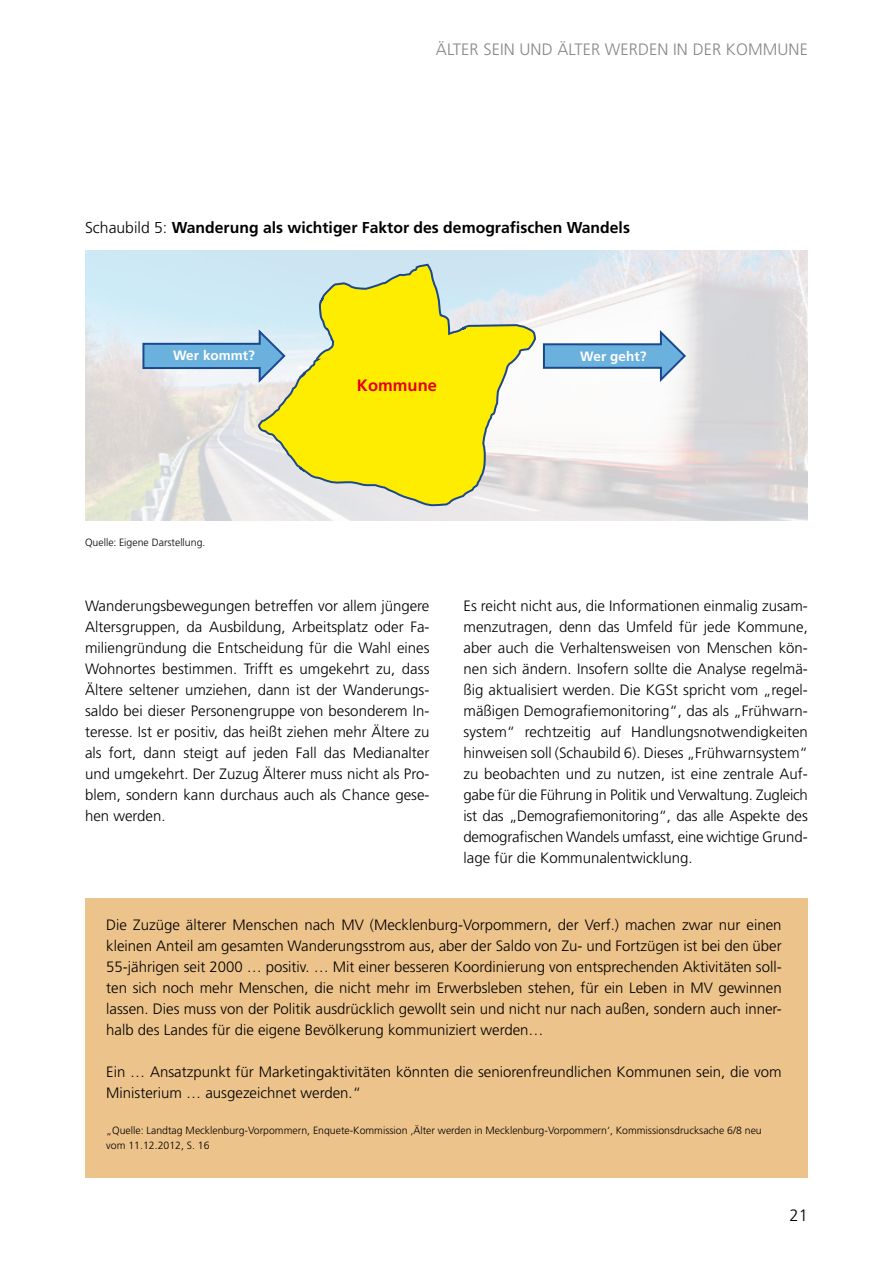
<style>
.page{position:relative;width:893px;height:1263px;background:#fff}
.page>*{position:absolute;margin:0;border:0;box-sizing:border-box;transform-origin:0 0}
.t1{font:300 16.5px "Frutiger";letter-spacing:.005em;color:#878786}
.t2{font:700 16.5px "Frutiger";letter-spacing:.005em;color:#e3000f}
.t3{font:300 16.5px "Frutiger CE";color:#000}
.t4{font:700 15.75px "Frutiger";color:#000}
.t5{font:300 15px/21px "Frutiger";color:#000;text-align:justify}
.t6{font:700 13.5px "Frutiger";letter-spacing:.005em;color:#fff}
.t7{font:300 10.5px/15px "Frutiger";color:#000}
.s1{font-weight:300}
</style>
<div class="page">
<img style="left:85px;top:251px;width:723px;height:269px">
<svg style="left:258px;top:262px;width:279px;height:245px;background:#ece766"></svg>
<svg style="left:141px;top:329px;width:146px;height:56px"></svg>
<svg style="left:542px;top:330px;width:145px;height:54px"></svg>
<div style="left:85px;top:899px;width:723px;height:279px;background:#edc38c"></div>
<p class="t1" style="left:436px;top:40px;width:373px">ÄLTER SEIN UND ÄLTER WERDEN IN DER KOMMUNE</p>
<p class="t4" style="left:85px;top:219px;width:546px"><span class="s1">Schaubild 5:</span> Wanderung als wichtiger Faktor des demografischen Wandels</p>
<p class="t6" style="left:173px;top:348px;width:84px">Wer kommt?</p>
<p class="t6" style="left:580px;top:349px;width:68px">Wer geht?</p>
<p class="t2" style="left:357px;top:376px;width:82px">Kommune</p>
<p class="t7" style="left:85px;top:535px;width:122px">Quelle: Eigene Darstellung.</p>
<p class="t5" style="left:85px;top:596px;width:346px">Wanderungsbewegungen betreffen vor allem jüngere Altersgruppen, da Ausbildung, Arbeitsplatz oder Fa&shy;miliengründung die Entscheidung für die Wahl eines Wohnortes bestimmen. Trifft es umgekehrt zu, dass Ältere seltener umziehen, dann ist der Wanderungs&shy;saldo bei dieser Personengruppe von besonderem In&shy;teresse. Ist er positiv, das heißt ziehen mehr Ältere zu als fort, dann steigt auf jeden Fall das Medianalter und umgekehrt. Der Zuzug Älterer muss nicht als Pro&shy;blem, sondern kann durchaus auch als Chance gese&shy;hen werden.</p>
<p class="t5" style="left:463px;top:596px;width:346px">Es reicht nicht aus, die Informationen einmalig zusam&shy;menzutragen, denn das Umfeld für jede Kommune, aber auch die Verhaltensweisen von Menschen kön&shy;nen sich ändern. Insofern sollte die Analyse regelmä&shy;ßig aktualisiert werden. Die KGSt spricht vom „regel&shy;mäßigen Demografiemonitoring“, das als „Frühwarn&shy;system“ rechtzeitig auf Handlungsnotwendigkeiten hinweisen soll (Schaubild 6). Dieses „Frühwarnsystem“ zu beobachten und zu nutzen, ist eine zentrale Auf&shy;gabe für die Führung in Politik und Verwaltung. Zugleich ist das „Demografiemonitoring“, das alle Aspekte des demografischen Wandels umfasst, eine wichtige Grund&shy;lage für die Kommunalentwicklung.</p>
<p class="t5" style="left:106px;top:914px;width:677px">Die Zuzüge älterer Menschen nach MV (Mecklenburg-Vorpommern, der Verf.) machen zwar nur einen kleinen Anteil am gesamten Wanderungsstrom aus, aber der Saldo von Zu- und Fortzügen ist bei den über 55-jährigen seit 2000 … positiv. … Mit einer besseren Koordinierung von entsprechenden Aktivitäten soll&shy;ten sich noch mehr Menschen, die nicht mehr im Erwerbsleben stehen, für ein Leben in MV gewinnen lassen. Dies muss von der Politik ausdrücklich gewollt sein und nicht nur nach außen, sondern auch inner&shy;halb des Landes für die eigene Bevölkerung kommuniziert werden…</p>
<p class="t5" style="left:106px;top:1061px;width:677px">Ein … Ansatzpunkt für Marketingaktivitäten könnten die seniorenfreundlichen Kommunen sein, die vom<br>Ministerium … ausgezeichnet werden.“</p>
<p class="t7" style="left:106px;top:1122px;width:657px">„Quelle: Landtag Mecklenburg-Vorpommern, Enquete-Kommission ‚Älter werden in Mecklenburg-Vorpommern‘, Kommissionsdrucksache 6/8 neu vom 11.12.2012, S. 16</p>
<p class="t3" style="left:789px;top:1205px;width:20px">21</p>
</div>
